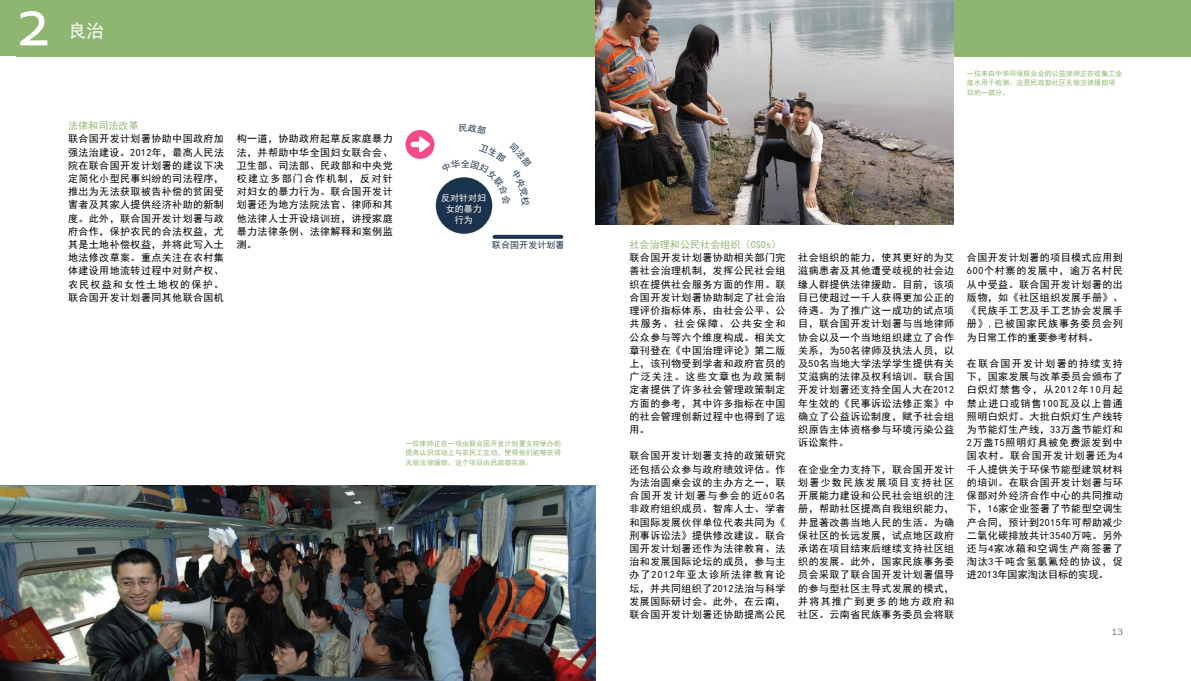
<style>
.page{position:relative;width:1191px;height:681px;background:#fff}
.page>*{position:absolute;margin:0;border:0;box-sizing:border-box;transform-origin:0 0}
.t1{font:72px "Corbel";color:#fff}
.Kapitel_Demisari{font:18px "Sim Hei";color:#fff}
.Lauftext_Book{font:10px/13.2px "Sim Hei";letter-spacing:.04em;color:#000;text-align:justify}
.Zwischentitel_Demisa{font:10px "Sim Hei";letter-spacing:.01em;color:#8fb671}
.t2{font:9.2px "Franklin Gothic LT Com";color:#607182}
.t3{font:9px/10.8px "Sim Hei";color:#fcfcfc;text-align:center}
.Kapitel_Demisari-2{font:9px "Sim Hei";letter-spacing:.01em;color:#1c344d}
.Marginaltext_Book_sa{font:7px/9.2px "Sim Hei";letter-spacing:.01em;color:#8fb671}
</style>
<div class="page">
<div style="left:0;top:0;width:1191px;height:57px;background:#8fb671"></div>
<div style="left:436px;top:177px;width:56px;height:57px;background:#1c334d;border-radius:50%"></div>
<svg style="left:494px;top:235px;width:67px;height:4px"></svg>
<img style="left:595px;top:0;width:359px;height:224px">
<img style="left:1px;top:486px;width:594px;height:194px">
<div style="left:405px;top:130px;width:29px;height:29px;background:#f44a89;border-radius:50%"></div>
<div style="left:411px;top:142px;width:17px;height:5px;background:#fff;border-radius:3px"></div>
<svg style="left:419px;top:136px;width:11px;height:17px"></svg>
<svg style="left:441px;top:177px;width:52px;height:29px"></svg>
<p class="t1" style="left:15px;top:-23px;width:38px">2</p>
<p class="Kapitel_Demisari" style="left:68px;top:21px;width:38px">良治</p>
<p class="Zwischentitel_Demisa" style="left:68px;top:120px;width:72px">法律和司法改革</p>
<p class="Lauftext_Book" style="left:68px;top:132px;width:157px">联合国开发计划署协助中国政府加强法治建设。2012年，最高人民法院在联合国开发计划署的建议下决定简化小型民事纠纷的司法程序，推出为无法获取被告补偿的贫困受害者及其家人提供经济补助的新制度。此外，联合国开发计划署与政府合作，保护农民的合法权益，尤其是土地补偿权益，并将此写入土地法修改草案。重点关注在农村集体建设用地流转过程中对财产权、农民权益和女性土地权的保护。联合国开发计划署同其他联合国机</p>
<p class="Lauftext_Book" style="left:237px;top:132px;width:157px">构一道，协助政府起草反家庭暴力法，并帮助中华全国妇女联合会、卫生部、司法部、民政部和中央党校建立多部门合作机制，反对针对妇女的暴力行为。联合国开发计划署还为地方法院法官、律师和其他法律人士开设培训班，讲授家庭暴力法律条例、法律解释和案例监测。</p>
<p class="t3" style="left:441px;top:193px;width:46px">反对针对妇女的暴力行为</p>
<p class="Kapitel_Demisari-2" style="left:492px;top:240px;width:74px">联合国开发计划署</p>
<p class="Marginaltext_Book_sa" style="left:405px;top:439px;width:157px;text-align:justify">一位律师正在一项由联合国开发计划署支持举办的提高认识活动上与农民工互动，使得他们能够获得无偿法律援助。这个项目由民政部实施。</p>
<p class="Marginaltext_Book_sa" style="left:967px;top:69px;width:157px">一位来自中华环保联合会的公益律师正在收集工业废水用于检测。这是民政部社区无偿法律援助项目的一部分。</p>
<p class="Zwischentitel_Demisa" style="left:629px;top:239px;width:153px">社会治理和公民社会组织（CSOs）</p>
<p class="Lauftext_Book" style="left:629px;top:251px;width:157px">联合国开发计划署协助相关部门完善社会治理机制，发挥公民社会组织在提供社会服务方面的作用。联合国开发计划署协助制定了社会治理评价指标体系，由社会公平、公共服务、社会保障、公共安全和公众参与等六个维度构成。相关文章刊登在《中国治理评论》第二版上，该刊物受到学者和政府官员的广泛关注。这些文章也为政策制定者提供了许多社会管理政策制定方面的参考，其中许多指标在中国的社会管理创新过程中也得到了运用。</p>
<p class="Lauftext_Book" style="left:629px;top:449px;width:157px">联合国开发计划署支持的政策研究还包括公众参与政府绩效评估。作为法治圆桌会议的主办方之一，联合国开发计划署与参会的近60名非政府组织成员、智库人士、学者和国际发展伙伴单位代表共同为《刑事诉讼法》提供修改建议。联合国开发计划署还作为法律教育、法治和发展国际论坛的成员，参与主办了2012年亚太诊所法律教育论坛，并共同组织了2012法治与科学发展国际研讨会。此外，在云南，联合国开发计划署还协助提高公民</p>
<p class="Lauftext_Book" style="left:798px;top:251px;width:157px">社会组织的能力，使其更好的为艾滋病患者及其他遭受歧视的社会边缘人群提供法律援助。目前，该项目已使超过一千人获得更加公正的待遇。为了推广这一成功的试点项目，联合国开发计划署与当地律师协会以及一个当地组织建立了合作关系，为50名律师及执法人员，以及50名当地大学法学学生提供有关艾滋病的法律及权利培训。联合国开发计划署还支持全国人大在2012年生效的《民事诉讼法修正案》中确立了公益诉讼制度，赋予社会组织原告主体资格参与环境污染公益诉讼案件。</p>
<p class="Lauftext_Book" style="left:798px;top:462px;width:157px">在企业全力支持下，联合国开发计划署少数民族发展项目支持社区开展能力建设和公民社会组织的注册，帮助社区提高自我组织能力，并显著改善当地人民的生活。为确保社区的长远发展，试点地区政府承诺在项目结束后继续支持社区组织的发展。此外，国家民族事务委员会采取了联合国开发计划署倡导的参与型社区主导式发展的模式，并将其推广到更多的地方政府和社区。云南省民族事务委员会将联</p>
<p class="Lauftext_Book" style="left:967px;top:251px;width:157px">合国开发计划署的项目模式应用到600个村寨的发展中，逾万名村民从中受益。联合国开发计划署的出版物，如《社区组织发展手册》、《民族手工艺及手工艺协会发展手册》,已被国家民族事务委员会列为日常工作的重要参考材料。</p>
<p class="Lauftext_Book" style="left:967px;top:356px;width:157px">在联合国开发计划署的持续支持下，国家发展与改革委员会颁布了白炽灯禁售令，从2012年10月起禁止进口或销售100瓦及以上普通照明白炽灯。大批白炽灯生产线转为节能灯生产线，33万盏节能灯和2万盏T5照明灯具被免费派发到中国农村。联合国开发计划署还为4千人提供关于环保节能型建筑材料的培训。在联合国开发计划署与环保部对外经济合作中心的共同推动下，16家企业签署了节能型空调生产合同，预计到2015年可帮助减少二氧化碳排放共计3540万吨。另外还与4家冰箱和空调生产商签署了淘汰3千吨含氢氯氟烃的协议，促进2013年国家淘汰目标的实现。</p>
<p class="t2" style="left:1111px;top:626px;width:13px">13</p>
</div>
